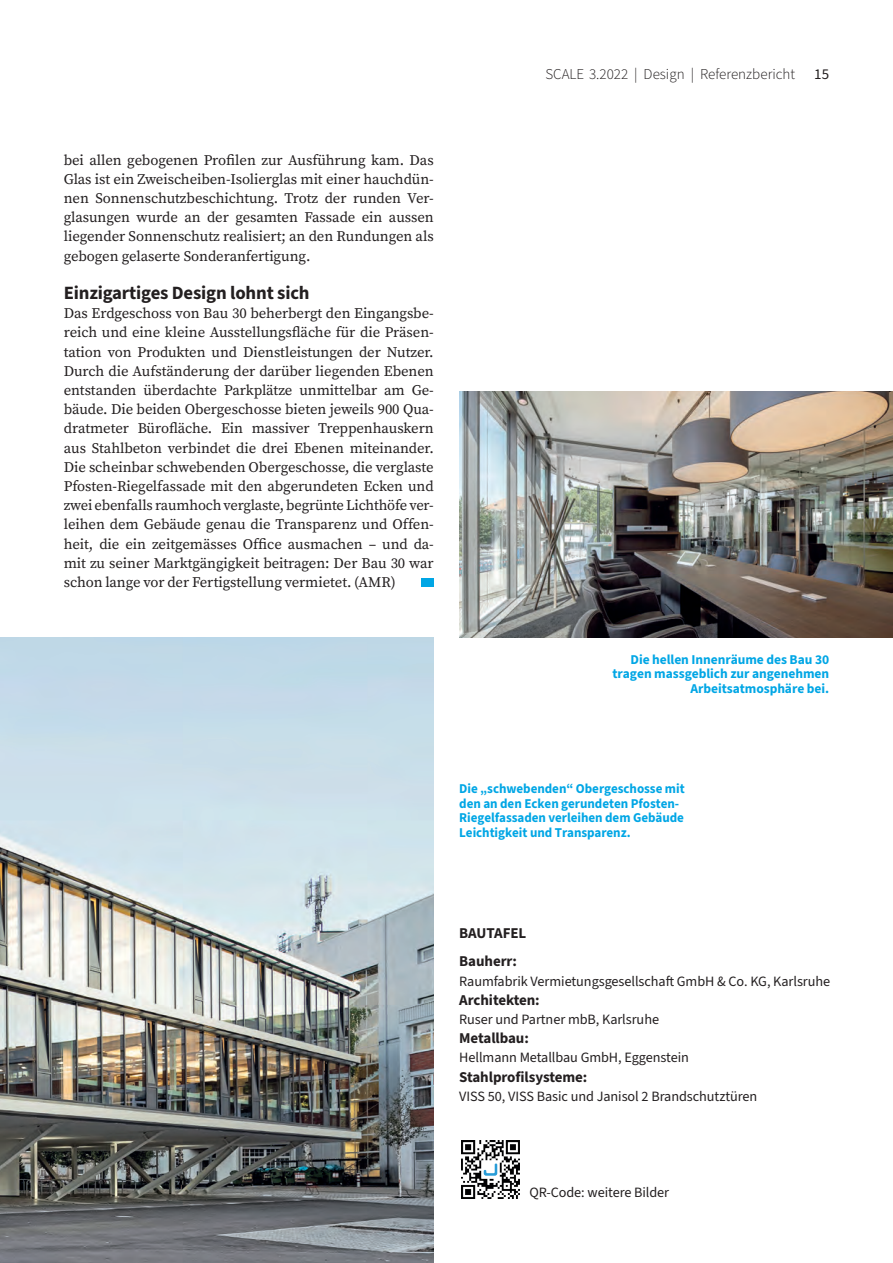
<style>
.page{position:relative;width:893px;height:1263px;background:#fff}
.page>*{position:absolute;margin:0;border:0;box-sizing:border-box;transform-origin:0 0}
.t1{font:700 18.75px "Source Sans 3";letter-spacing:-.01em;color:#231f20}
.t2{font:700 15px/28.8px "Source Sans 3";letter-spacing:-.005em;color:#231f20}
.t3{font:300 15px "Source Sans 3";color:#231f20}
.t4{font:15px "Source Sans 3";color:#231f20}
.t5{font:14.7px/19.2px "Source Serif Pro";letter-spacing:-.005em;color:#231f20;text-align:justify}
.t6{font:14.25px "Source Sans 3";letter-spacing:-.005em;color:#231f20}
.t7{font:700 13.5px/14.4px "Source Sans 3";letter-spacing:-.005em;color:#00a6e5;text-align:right}
</style>
<div class="page">
<img style="left:0;top:638px;width:434px;height:625px">
<img style="left:461px;top:1141px;width:58px;height:57px">
<img style="left:459px;top:391px;width:434px;height:247px">
<div style="left:421px;top:578px;width:13px;height:9px;background:#00a6e5"></div>
<p class="t5" style="left:64px;top:151px;width:371px">bei allen gebogenen Profilen zur Ausführung kam. Das Glas ist ein Zweischeiben-Isolierglas mit einer hauchdün&shy;nen Sonnenschutzbeschichtung. Trotz der runden Ver&shy;glasungen wurde an der gesamten Fassade ein aussen liegender Sonnenschutz realisiert; an den Rundungen als gebogen gelaserte Sonderanfertigung.</p>
<p class="t1" style="left:64px;top:280px;width:247px">Einzigartiges Design lohnt sich</p>
<p class="t5" style="left:64px;top:304px;width:371px">Das Erdgeschoss von Bau 30 beherbergt den Eingangsbe&shy;reich und eine kleine Ausstellungsfläche für die Präsen&shy;tation von Produkten und Dienstleistungen der Nutzer.<br>Durch die Aufständerung der darüber liegenden Ebenen entstanden überdachte Parkplätze unmittelbar am Ge&shy;bäude. Die beiden Obergeschosse bieten jeweils 900 Qua&shy;dratmeter Bürofläche. Ein massiver Treppenhauskern aus Stahlbeton verbindet die drei Ebenen miteinander.<br>Die scheinbar schwebenden Obergeschosse, die verglaste Pfosten-Riegelfassade mit den abgerundeten Ecken und zwei ebenfalls raumhoch verglaste, begrünte Lichthöfe ver&shy;leihen dem Gebäude genau die Transparenz und Offen&shy;heit, die ein zeitgemässes Office ausmachen – und da&shy;mit zu seiner Marktgängigkeit beitragen: Der Bau 30 war schon lange vor der Fertigstellung vermietet. (AMR)</p>
<p class="t3" style="left:545px;top:64px;width:251px">SCALE 3.2022 | Design | Referenzbericht</p>
<p class="t4" style="left:814px;top:64px;width:16px">15</p>
<p class="t7" style="left:612px;top:652px;width:218px">Die hellen Innenräume des Bau 30 tragen massgeblich zur angenehmen<br>Arbeitsatmosphäre bei.</p>
<p class="t7" style="left:459px;top:782px;width:227px;text-align:left">Die „schwebenden“ Obergeschosse mit den an den Ecken gerundeten Pfosten-Riegelfassaden verleihen dem Gebäude Leichtigkeit und Transparenz.</p>
<p class="t2" style="left:459px;top:918px;width:69px">BAUTAFEL<br>Bauherr:</p>
<p class="t6" style="left:459px;top:971px;width:372px">Raumfabrik Vermietungsgesellschaft GmbH &amp; Co. KG, Karlsruhe</p>
<p class="t2" style="left:459px;top:986px;width:82px">Architekten:</p>
<p class="t6" style="left:459px;top:1010px;width:201px">Ruser und Partner mbB, Karlsruhe</p>
<p class="t2" style="left:459px;top:1024px;width:71px">Metallbau:</p>
<p class="t6" style="left:459px;top:1048px;width:231px">Hellmann Metallbau GmbH, Eggenstein</p>
<p class="t2" style="left:459px;top:1062px;width:130px">Stahlprofilsysteme:</p>
<p class="t6" style="left:459px;top:1086px;width:300px">VISS 50, VISS Basic und Janisol 2 Brandschutztüren</p>
<p class="t6" style="left:529px;top:1182px;width:141px">QR-Code: weitere Bilder</p>
</div>
